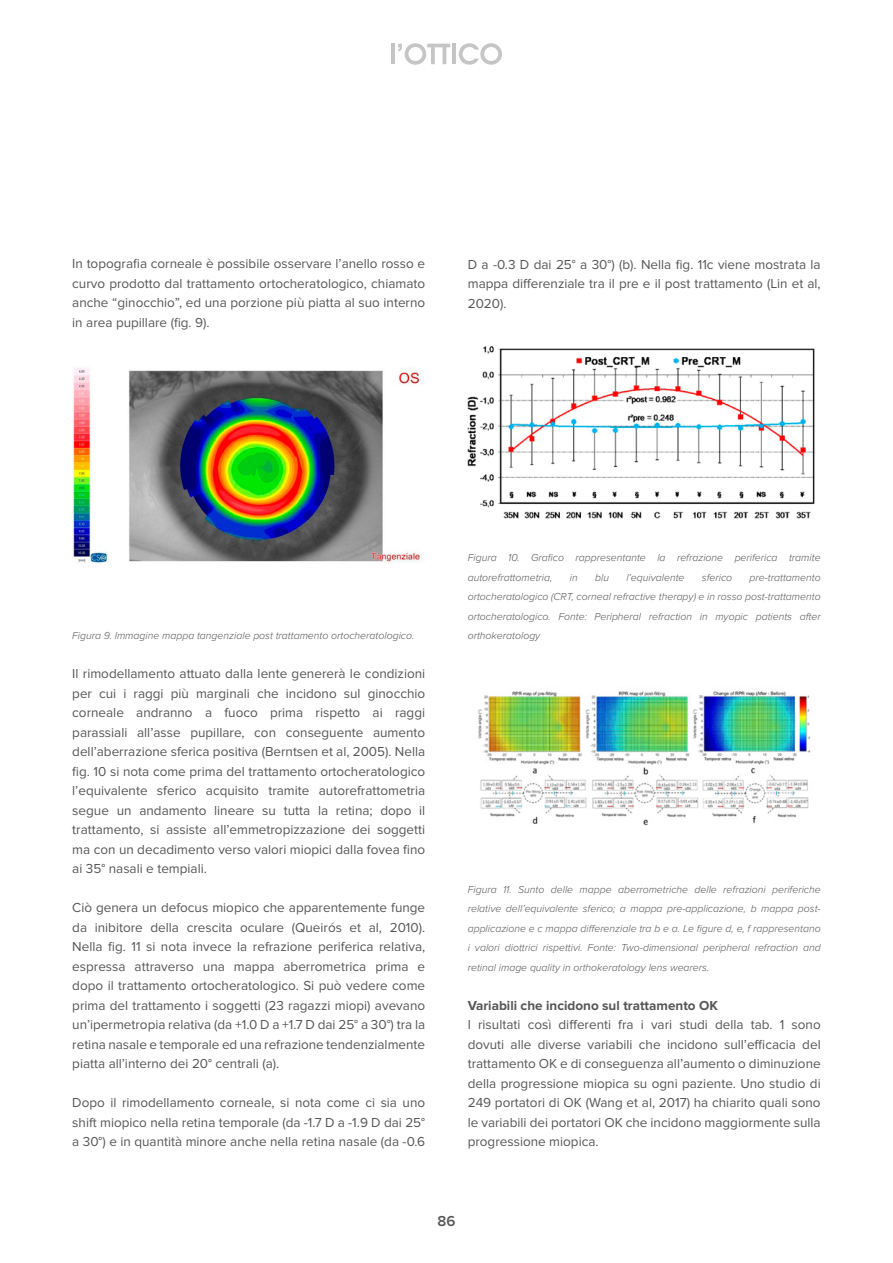
<style>
.page{position:relative;width:893px;height:1263px;background:#fff}
.page>*{position:absolute;margin:0;border:0;box-sizing:border-box;transform-origin:0 0}
.t1{font:600 15px "Proxima Nova";color:#565655}
.t2{font:13.5px/19.5px "Proxima Nova";color:#565655;text-align:justify}
.t3{font:700 13.5px "Proxima Nova";color:#565655}
.t4{font:italic 300 10.5px/19.5px "Proxima Nova";color:#565655;text-align:justify}
</style>
<div class="page">
<img style="left:468px;top:346px;width:347px;height:173px">
<img style="left:478px;top:691px;width:333px;height:135px">
<img style="left:72px;top:367px;width:351px;height:196px">
<hr style="left:391px;top:44px;width:4px;height:20px;background:#c5c5c5">
<svg style="left:398px;top:43px;width:52px;height:22px"></svg>
<hr style="left:452px;top:44px;width:4px;height:20px;background:#c5c5c5">
<svg style="left:459px;top:43px;width:43px;height:22px"></svg>
<p class="t2" style="left:72px;top:254px;width:354px">In topografia corneale è possibile osservare l’anello rosso e curvo prodotto dal trattamento ortocheratologico, chiamato anche “ginocchio”, ed una porzione più piatta al suo interno in area pupillare (fig. 9).</p>
<p class="t2" style="left:468px;top:254px;width:354px">D a -0.3 D dai 25° a 30°) (b). Nella fig. 11c viene mostrata la mappa differenziale tra il pre e il post trattamento (Lin et al, 2020).</p>
<p class="t4" style="left:72px;top:626px;width:343px">Figura 9. Immagine mappa tangenziale post trattamento ortocheratologico.</p>
<p class="t2" style="left:72px;top:664px;width:354px">Il rimodellamento attuato dalla lente genererà le condizioni per cui i raggi più marginali che incidono sul ginocchio corneale andranno a fuoco prima rispetto ai raggi parassiali all’asse pupillare, con conseguente aumento dell’aberrazione sferica positiva (Berntsen et al, 2005). Nella fig. 10 si nota come prima del trattamento ortocheratologico l’equivalente sferico acquisito tramite autorefrattometria segue un andamento lineare su tutta la retina; dopo il trattamento, si assiste all’emmetropizzazione dei soggetti ma con un decadimento verso valori miopici dalla fovea fino ai 35° nasali e tempiali.</p>
<p class="t2" style="left:72px;top:898px;width:354px">Ciò genera un defocus miopico che apparentemente funge da inibitore della crescita oculare (Queirós et al, 2010).<br>Nella fig. 11 si nota invece la refrazione periferica relativa, espressa attraverso una mappa aberrometrica prima e dopo il trattamento ortocheratologico. Si può vedere come prima del trattamento i soggetti (23 ragazzi miopi) avevano un’ipermetropia relativa (da +1.0 D a +1.7 D dai 25° a 30°) tra la retina nasale e temporale ed una refrazione tendenzialmente piatta all’interno dei 20° centrali (a).</p>
<p class="t2" style="left:72px;top:1093px;width:354px">Dopo il rimodellamento corneale, si nota come ci sia uno shift miopico nella retina temporale (da -1.7 D a -1.9 D dai 25° a 30°) e in quantità minore anche nella retina nasale (da -0.6</p>
<p class="t4" style="left:468px;top:548px;width:354px">Figura 10. Grafico rappresentante la refrazione periferica tramite autorefrattometria,</p>
<p class="t4" style="left:570px;top:567px;width:9px">in</p>
<p class="t4" style="left:595px;top:567px;width:15px">blu</p>
<p class="t4" style="left:626px;top:567px;width:60px">l’equivalente</p>
<p class="t4" style="left:702px;top:567px;width:32px">sferico</p>
<p class="t4" style="left:468px;top:567px;width:354px;text-indent:282px">pre-trattamento ortocheratologico (CRT, corneal refractive therapy) e in rosso post-trattamento ortocheratologico. Fonte: Peripheral refraction in myopic patients after orthokeratology</p>
<p class="t4" style="left:468px;top:879px;width:354px">Figura 11. Sunto delle mappe aberrometriche delle refrazioni periferiche relative dell’equivalente sferico; a mappa pre-applicazione, b mappa post&shy;applicazione e c mappa differenziale tra b e a. Le figure d, e, f rappresentano i valori diottrici rispettivi. Fonte: Two-dimensional peripheral refraction and retinal image quality in orthokeratology lens wearers.</p>
<p class="t3" style="left:468px;top:997px;width:252px">Variabili che incidono sul trattamento OK</p>
<p class="t2" style="left:468px;top:1015px;width:354px">I risultati così differenti fra i vari studi della tab. 1 sono dovuti alle diverse variabili che incidono sull’efficacia del trattamento OK e di conseguenza all’aumento o diminuzione della progressione miopica su ogni paziente. Uno studio di 249 portatori di OK (Wang et al, 2017) ha chiarito quali sono le variabili dei portatori OK che incidono maggiormente sulla progressione miopica.</p>
<p class="t1" style="left:437px;top:1212px;width:19px">86</p>
</div>
